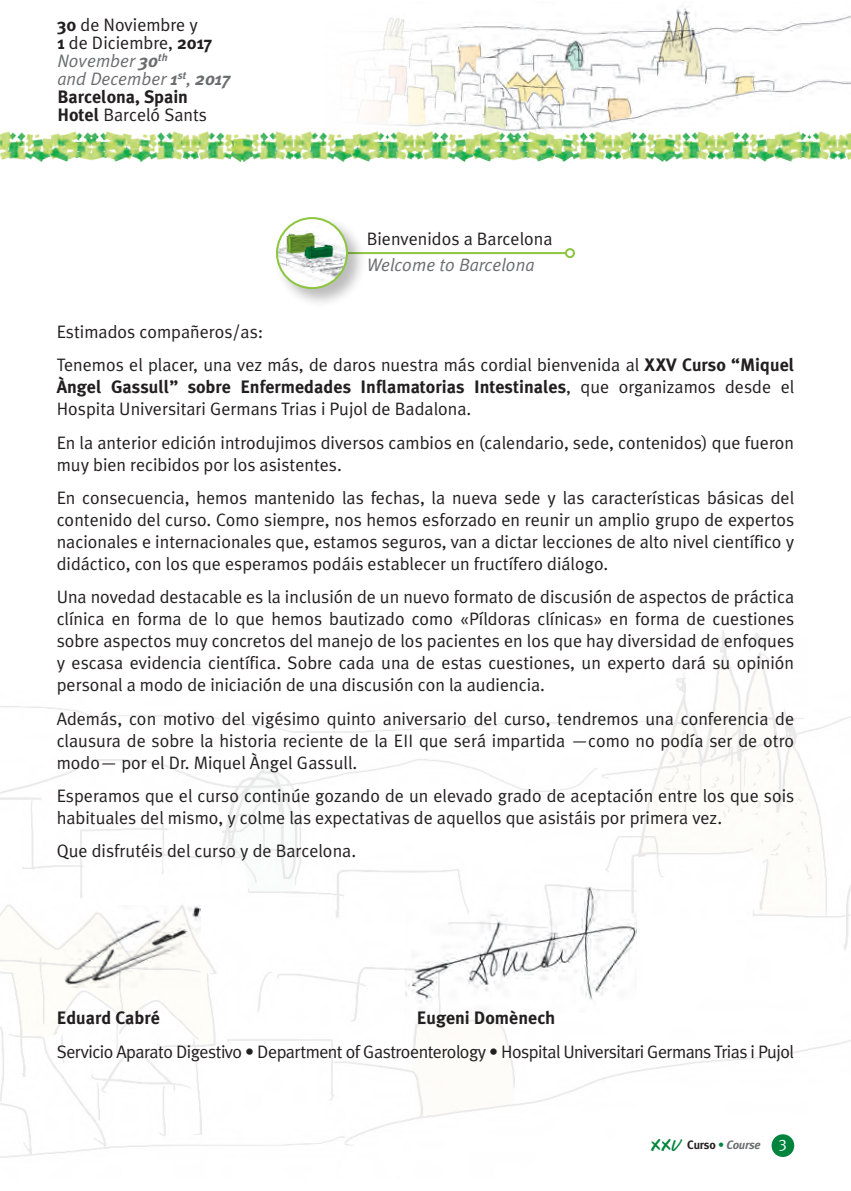
<style>
.page{position:relative;width:851px;height:1191px;background:#fff}
.page>*{position:absolute;margin:0;border:0;box-sizing:border-box;transform-origin:0 0}
.t1{font:18px/22px "Meta Plus";color:#231f20}
.t2{font:18px "Meta Plus";letter-spacing:-.03em;color:#231f20}
.t3{font:700 18px "Meta Plus";color:#231f20}
.t4{font:italic 18px "Meta Plus";color:#6c6d70}
.t5{font:italic 700 12.2px "Meta Plus";color:#6c6d70}
.s1{font-weight:700}
.s2{font-style:italic;color:#6c6d70}
.s3{font-weight:700;font-style:italic;color:#6c6d70}
.s4{font-family:"Brook 23";font-weight:400;font-style:normal;font-size:16px;color:#00843d}
.s5{font-style:normal;color:#231f20}
.s6{font-style:normal;color:#00843d}
.s7{font-weight:400;font-style:normal;font-size:16px;color:#fff}
</style>
<div class="page">
<img style="left:0;top:630px;width:850px;height:528px">
<img style="left:358px;top:8px;width:492px;height:123px">
<svg style="left:431px;top:42px;width:150px;height:86px"></svg>
<img style="left:0;top:131px;width:850px;height:30px">
<hr style="left:347px;top:252px;width:219px;height:2px;background:#8bc63e">
<div style="left:565px;top:248px;width:10px;height:10px;border:2px solid #8bc63e;border-radius:50%"></div>
<div style="left:274px;top:215px;width:93px;height:93px;background:#231f20;opacity:.3"></div>
<img style="left:277px;top:218px;width:70px;height:70px;border-radius:35px">
<svg style="left:287px;top:233px;width:45px;height:26px"></svg>
<div style="left:276px;top:217px;width:72px;height:72px;border:2px solid #8bc63e;border-radius:50%"></div>
<div style="left:771px;top:1134px;width:23px;height:23px;background:#00843d;border-radius:50%"></div>
<img style="left:65px;top:905px;width:136px;height:82px">
<img style="left:405px;top:885px;width:231px;height:127px">
<p class="t1" style="left:57px;top:15px;width:174px;line-height:18px"><span class="s1">30</span> de Noviembre y<br><span class="s1">1</span> de Diciembre, <span class="s1">2017<br></span><span class="s2">November</span> <span class="s3">30</span><sup>th<br></sup><span class="s2">and December</span> <span class="s3">1</span><sup>st</sup><span class="s2">,</span> <span class="s3">2017<br></span><span class="s1">Barcelona, Spain<br>Hotel</span> Barceló Sants</p>
<p class="t1" style="left:366px;top:227px;width:187px">Bienvenidos a Barcelona</p>
<p class="t4" style="left:366px;top:254px;width:169px">Welcome to Barcelona</p>
<p class="t1" style="left:57px;top:315px;width:739px;line-height:33.4px">Estimados compañeros/as:<br>Tenemos el placer, una vez más, de daros nuestra más cordial bienvenida al <span class="s1">XXV Curso “Miquel</span></p>
<p class="t1" style="left:57px;top:376px;width:739px"><span class="s1">Àngel Gassull” sobre Enfermedades Inflamatorias Intestinales</span>, que organizamos desde el<br>Hospita Universitari Germans Trias i Pujol de Badalona.</p>
<p class="t1" style="left:57px;top:431px;width:738px">En la anterior edición introdujimos diversos cambios en (calendario, sede, contenidos) que fueron muy bien recibidos por los asistentes.</p>
<p class="t1" style="left:57px;top:486px;width:739px;text-align:justify">En consecuencia, hemos mantenido las fechas, la nueva sede y las características básicas del contenido del curso. Como siempre, nos hemos esforzado en reunir un amplio grupo de expertos nacionales e internacionales que, estamos seguros, van a dictar lecciones de alto nivel científico y didáctico, con los que esperamos podáis establecer un fructífero diálogo.</p>
<p class="t1" style="left:57px;top:586px;width:739px;text-align:justify">Una novedad destacable es la inclusión de un nuevo formato de discusión de aspectos de práctica clínica en forma de lo que hemos bautizado como «Píldoras clínicas» en forma de cuestiones sobre aspectos muy concretos del manejo de los pacientes en los que hay diversidad de enfoques y escasa evidencia científica. Sobre cada una de estas cuestiones, un experto dará su opinión personal a modo de iniciación de una discusión con la audiencia.</p>
<p class="t1" style="left:57px;top:707px;width:739px;text-align:justify">Además, con motivo del vigésimo quinto aniversario del curso, tendremos una conferencia de clausura de sobre la historia reciente de la EII que será impartida —como no podía ser de otro modo— por el Dr. Miquel Àngel Gassull.</p>
<p class="t1" style="left:57px;top:784px;width:739px">Esperamos que el curso continúe gozando de un elevado grado de aceptación entre los que sois habituales del mismo, y colme las expectativas de aquellos que asistáis por primera vez.</p>
<p class="t1" style="left:57px;top:840px;width:301px">Que disfrutéis del curso y de Barcelona.</p>
<p class="t3" style="left:57px;top:1007px;width:105px">Eduard Cabré</p>
<p class="t3" style="left:417px;top:1007px;width:140px">Eugeni Domènech</p>
<p class="t2" style="left:57px;top:1040px;width:738px">Servicio Aparato Digestivo • Department of Gastroenterology • Hospital Universitari Germans Trias i Pujol</p>
<p class="t5" style="left:651px;top:1138px;width:137px"><span class="s4">XXV</span> <span class="s5">Curso</span> <span class="s6">•</span> Course <span class="s7">3</span></p>
</div>
